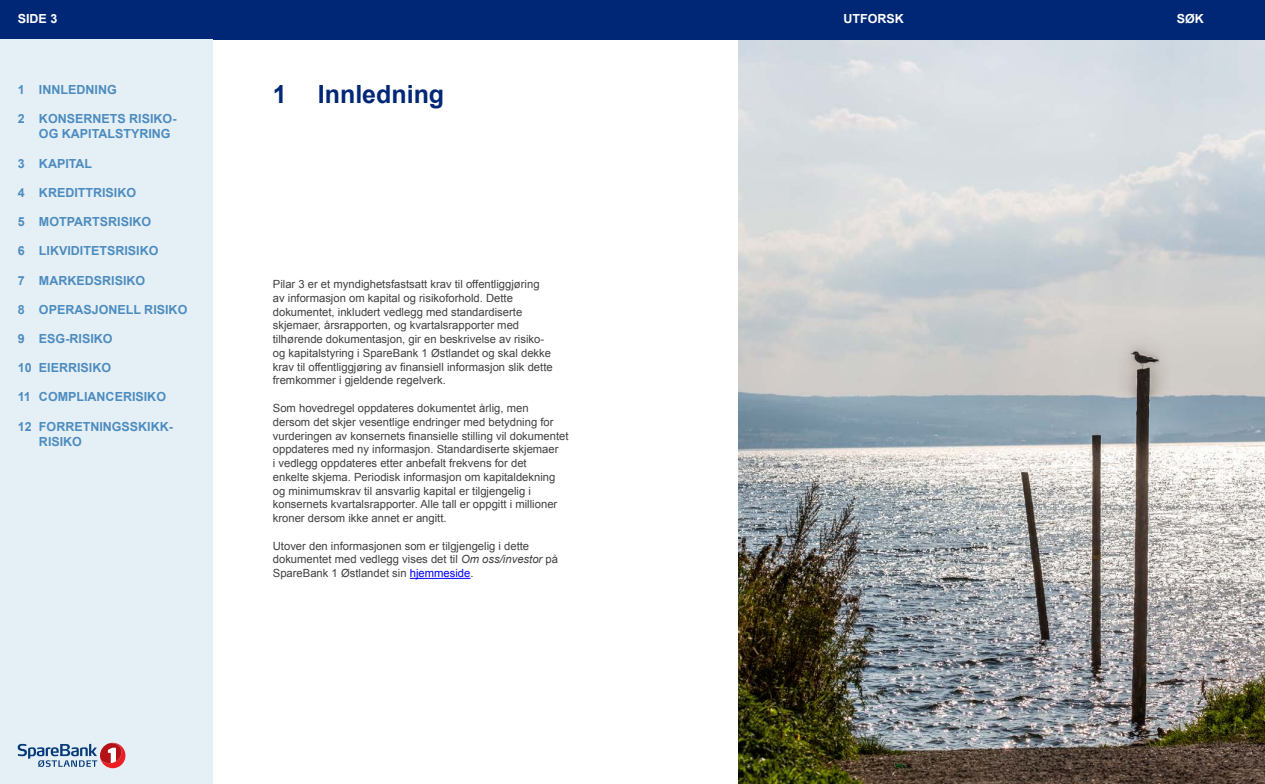
<style>
.page{position:relative;width:1265px;height:784px;background:#fff}
.page>*{position:absolute;margin:0;border:0;box-sizing:border-box;transform-origin:0 0}
.H2__TOC{font:700 25px "Arial";color:#002776}
.t1{font:700 12.5px/15px "Arial";color:#4d8cbf}
.t2{font:700 12.5px "Arial";color:#fff}
.Copy{font:11.25px/13.8px "Arial";color:#414042}
.s1{font-style:italic}
.s2{color:#00f}
</style>
<div class="page">
<hr style="left:410px;top:577px;width:60px;height:1px;background:#00f">
<img style="left:739px;top:39px;width:526px;height:744px">
<div style="left:0;top:0;width:1265px;height:39px;background:#002776"></div>
<div style="left:0;top:39px;width:213px;height:744px;background:#e5f0f6"></div>
<svg style="left:18px;top:742px;width:107px;height:25px"></svg>
<p class="t2" style="left:18px;top:10px;width:41px">SIDE 3</p>
<p class="t2" style="left:843px;top:10px;width:62px">UTFORSK</p>
<p class="t2" style="left:1177px;top:10px;width:29px">SØK</p>
<p class="t1" style="left:18px;top:83px;width:101px">1 INNLEDNING</p>
<p class="t1" style="left:39px;top:112px;width:139px;text-indent:-21px">2 KONSERNETS RISIKO-<br>OG KAPITALSTYRING</p>
<p class="t1" style="left:18px;top:156px;width:76px">3 KAPITAL</p>
<p class="t1" style="left:18px;top:185px;width:120px">4 KREDITTRISIKO</p>
<p class="t1" style="left:18px;top:214px;width:135px">5 MOTPARTSRISIKO</p>
<p class="t1" style="left:18px;top:244px;width:142px">6 LIKVIDITETSRISIKO</p>
<p class="t1" style="left:18px;top:273px;width:129px">7 MARKEDSRISIKO</p>
<p class="t1" style="left:18px;top:302px;width:171px">8 OPERASJONELL RISIKO</p>
<p class="t1" style="left:18px;top:331px;width:96px">9 ESG-RISIKO</p>
<p class="t1" style="left:18px;top:360px;width:95px">10 EIERRISIKO</p>
<p class="t1" style="left:18px;top:389px;width:150px">11 COMPLIANCERISIKO</p>
<p class="t1" style="left:39px;top:419px;width:135px;text-indent:-21px">12 FORRETNINGSSKIKK-<br>RISIKO</p>
<p class="H2__TOC" style="left:273px;top:78px;width:173px">1 Innledning</p>
<p class="Copy" style="left:273px;top:277px;width:281px">Pilar 3 er et myndighetsfastsatt krav til offentliggjøring av informasjon om kapital og risikoforhold. Dette dokumentet, inkludert vedlegg med standardiserte skjemaer, årsrapporten, og kvartalsrapporter med tilhørende dokumentasjon, gir en beskrivelse av risiko&shy;og kapitalstyring i SpareBank 1 Østlandet og skal dekke krav til offentliggjøring av finansiell informasjon slik dette fremkommer i gjeldende regelverk.</p>
<p class="Copy" style="left:273px;top:401px;width:297px">Som hovedregel oppdateres dokumentet årlig, men dersom det skjer vesentlige endringer med betydning for vurderingen av konsernets finansielle stilling vil dokumentet oppdateres med ny informasjon. Standardiserte skjemaer<br>i vedlegg oppdateres etter anbefalt frekvens for det<br>enkelte skjema. Periodisk informasjon om kapitaldekning og minimumskrav til ansvarlig kapital er tilgjengelig i konsernets kvartalsrapporter. Alle tall er oppgitt i millioner kroner dersom ikke annet er angitt.</p>
<p class="Copy" style="left:273px;top:538px;width:287px">Utover den informasjonen som er tilgjengelig i dette dokumentet med vedlegg vises det til <span class="s1">Om oss/investor</span> på<br>SpareBank 1 Østlandet sin <span class="s2">hjemmeside</span>.</p>
</div>
